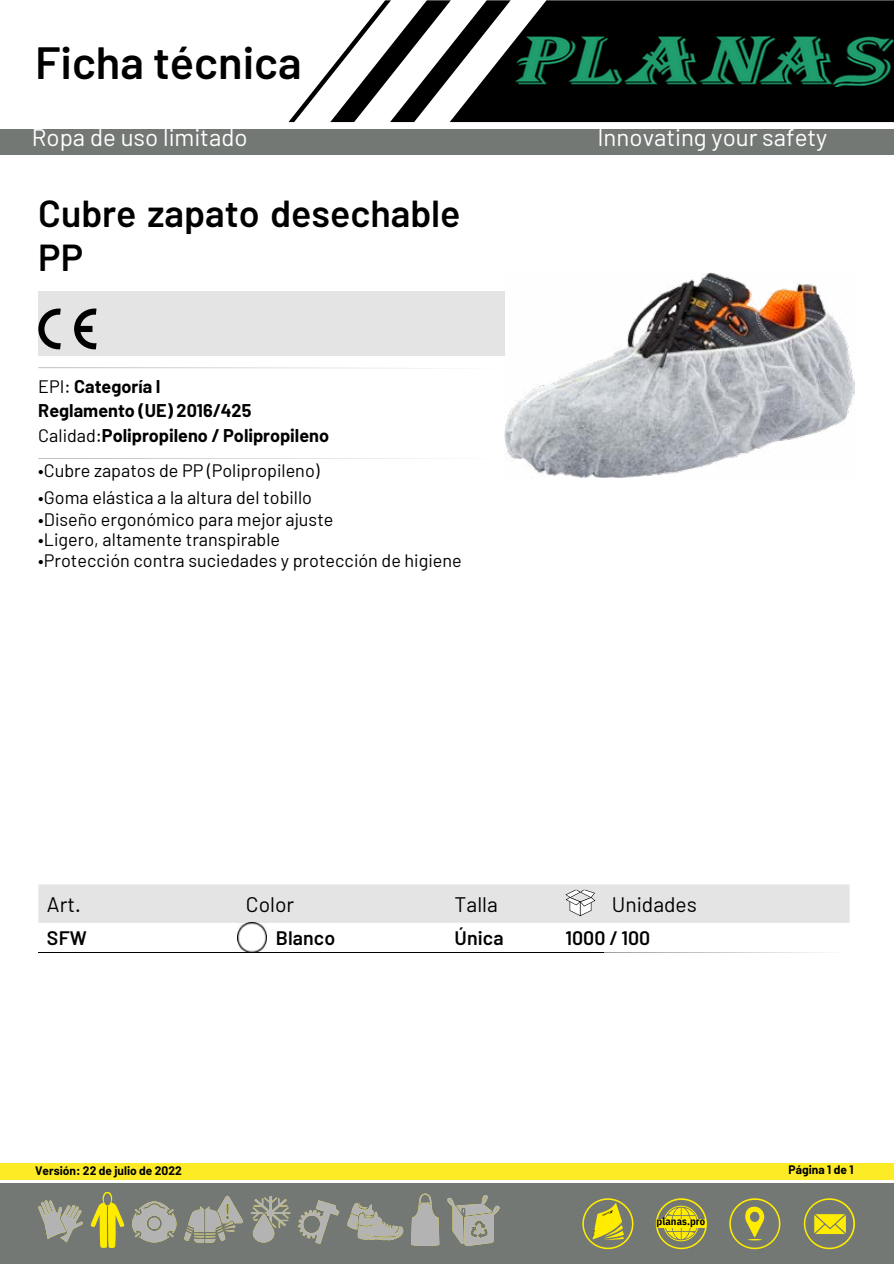
<style>
.page{position:relative;width:894px;height:1264px;background:#fff}
.page>*{position:absolute;margin:0;border:0;box-sizing:border-box;transform-origin:0 0}
.t1{font:600 45px "Barlow";color:#000}
.t2{font:600 37.5px/44px "Barlow";color:#000}
.t3{font:24px "Barlow";color:#fff}
.t4{font:21px "Barlow";color:#000}
.t5{font:600 19.5px "Barlow";letter-spacing:.005em;color:#000}
.t6{font:18px "Barlow";color:#000}
.t7{font:700 18px "Barlow";color:#000}
.t8{font:700 12px "Barlow";color:#000}
.t9{font:700 10.5px "IBM Plex Sans Cond";letter-spacing:.005em;color:#000}
.s1{font-weight:400}
</style>
<div class="page">
<hr style="left:38px;top:458px;width:465px;height:1px;background:#5d514d">
<div style="left:38px;top:291px;width:466px;height:64px;background:#e3e4e3"></div>
<hr style="left:38px;top:368px;width:466px;height:1px;background:#5d514d">
<svg style="left:74px;top:308px;width:22px;height:41px"></svg>
<svg style="left:38px;top:308px;width:23px;height:41px"></svg>
<div style="left:38px;top:884px;width:811px;height:38px;background:#e3e4e3"></div>
<hr style="left:38px;top:952px;width:199px;height:1px;background:#000">
<hr style="left:237px;top:952px;width:30px;height:1px;background:#000">
<hr style="left:267px;top:952px;width:179px;height:1px;background:#000">
<hr style="left:446px;top:952px;width:110px;height:1px;background:#000">
<hr style="left:556px;top:952px;width:47px;height:1px;background:#000">
<hr style="left:603px;top:952px;width:246px;height:1px;background:#000">
<div style="left:0;top:1183px;width:893px;height:80px;background:#737875"></div>
<div style="left:0;top:1162px;width:893px;height:17px;background:#fdeb25"></div>
<svg style="left:803px;top:1198px;width:51px;height:51px"></svg>
<svg style="left:729px;top:1198px;width:51px;height:51px"></svg>
<svg style="left:655px;top:1198px;width:51px;height:51px"></svg>
<div style="left:656px;top:1219px;width:50px;height:8px;background:#ffec00"></div>
<svg style="left:582px;top:1198px;width:51px;height:51px"></svg>
<svg style="left:91px;top:1192px;width:33px;height:56px"></svg>
<svg style="left:447px;top:1195px;width:52px;height:51px"></svg>
<svg style="left:411px;top:1193px;width:28px;height:53px"></svg>
<svg style="left:347px;top:1202px;width:56px;height:38px"></svg>
<svg style="left:251px;top:1196px;width:39px;height:46px"></svg>
<svg style="left:298px;top:1200px;width:41px;height:43px"></svg>
<svg style="left:184px;top:1195px;width:59px;height:47px"></svg>
<svg style="left:132px;top:1201px;width:44px;height:41px"></svg>
<svg style="left:38px;top:1200px;width:45px;height:42px"></svg>
<svg style="left:893px;top:129px;width:1px;height:25px"></svg>
<div style="left:0;top:129px;width:893px;height:25px;background:#737875"></div>
<svg style="left:288px;top:0;width:605px;height:122px;fill:#000"></svg>
<div style="left:571px;top:32px;width:286px;height:64px;background:#000"></div>
<img style="left:237px;top:922px;width:30px;height:30px">
<img style="left:504px;top:272px;width:350px;height:205px">
<img style="left:515px;top:36px;width:378px;height:51px">
<p class="t1" style="left:35px;top:34px;width:268px">Ficha técnica</p>
<p class="t3" style="left:32px;top:122px;width:217px">Ropa de uso limitado</p>
<p class="t3" style="left:597px;top:122px;width:231px">Innovating your safety</p>
<p class="t2" style="left:38px;top:190px;width:423px">Cubre zapato desechable<br>PP</p>
<p class="t7" style="left:38px;top:374px;width:124px"><span class="s1">EPI:</span> Categoría I</p>
<p class="t7" style="left:38px;top:399px;width:214px">Reglamento (UE) 2016/425</p>
<p class="t7" style="left:38px;top:424px;width:292px"><span class="s1">Calidad:</span>Polipropileno / Polipropileno</p>
<p class="t6" style="left:38px;top:459px;width:283px">•Cubre zapatos de PP (Polipropileno)</p>
<p class="t6" style="left:38px;top:486px;width:275px">•Goma elástica a la altura del tobillo</p>
<p class="t6" style="left:38px;top:507px;width:296px">•Diseño ergonómico para mejor ajuste</p>
<p class="t6" style="left:38px;top:528px;width:243px">•Ligero, altamente transpirable</p>
<p class="t6" style="left:38px;top:549px;width:425px">•Protección contra suciedades y protección de higiene</p>
<p class="t4" style="left:47px;top:890px;width:36px">Art.</p>
<p class="t4" style="left:246px;top:890px;width:50px">Color</p>
<p class="t4" style="left:454px;top:890px;width:45px">Talla</p>
<p class="t4" style="left:611px;top:890px;width:86px">Unidades</p>
<p class="t5" style="left:47px;top:925px;width:42px">SFW</p>
<p class="t5" style="left:276px;top:925px;width:61px">Blanco</p>
<p class="t5" style="left:454px;top:925px;width:50px">Única</p>
<p class="t5" style="left:565px;top:925px;width:86px">1000 / 100</p>
<p class="t8" style="left:35px;top:1163px;width:148px">Versión: 22 de julio de 2022</p>
<p class="t8" style="left:788px;top:1162px;width:66px">Página 1 de 1</p>
<p class="t9" style="left:656px;top:1213px;width:50px">planas.pro</p>
</div>
